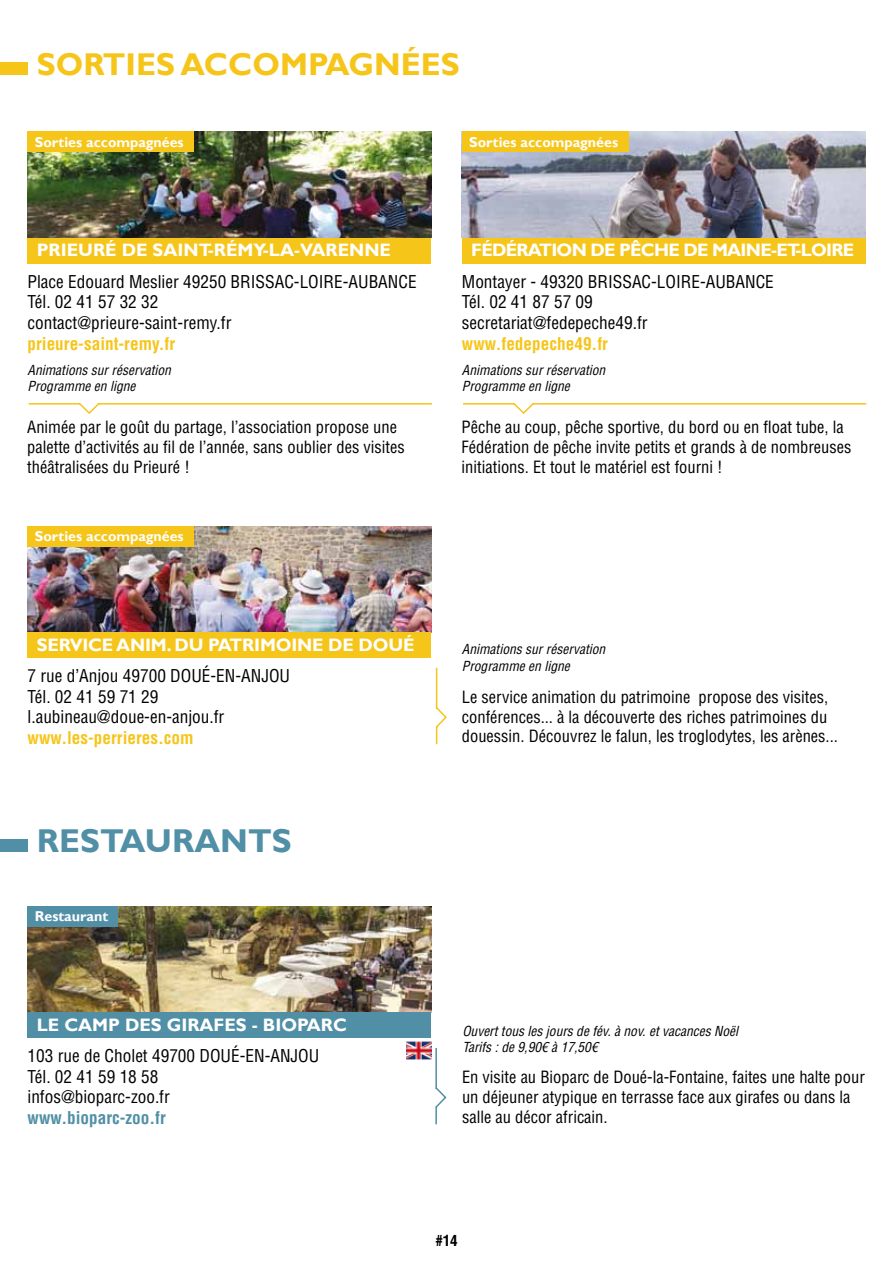
<style>
.page{position:relative;width:893px;height:1263px;background:#fff}
.page>*{position:absolute;margin:0;border:0;box-sizing:border-box;transform-origin:0 0}
.t1{font:700 33px "Gill Sans";color:#518fa6}
.t2{font:700 31.5px "Gill Sans";color:#f6c51a}
.t3{font:700 18px "Gill Sans";letter-spacing:-.01em;color:#fff}
.t4{font:condensed 17.25px/20.7px "Helvetica LT Std";color:#000}
.t5{font:700 condensed 17.25px "Helvetica LT Std";color:#f6c51a}
.t6{font:700 condensed 17.25px "Helvetica LT Std";color:#518fa6}
.t7{font:condensed 16.5px/19.8px "Helvetica LT Std";color:#000}
.t8{font:700 condensed 15px "Helvetica LT Std";color:#000}
.t9{font:700 14.25px "Gill Sans";color:#fff}
.t10{font:italic condensed 13.5px/16.2px "Helvetica LT Std";color:#000}
</style>
<div class="page">
<div style="left:0;top:63px;width:27px;height:12px;background:#f6c51a"></div>
<div style="left:0;top:839px;width:27px;height:13px;background:#518fa6"></div>
<svg style="left:28px;top:403px;width:404px;height:11px"></svg>
<img style="left:28px;top:132px;width:403px;height:106px">
<div style="left:27px;top:132px;width:167px;height:20px;background:#f6c51a"></div>
<div style="left:27px;top:238px;width:404px;height:25px;background:#f6c51a"></div>
<svg style="left:463px;top:403px;width:404px;height:11px"></svg>
<img style="left:462px;top:132px;width:403px;height:106px">
<div style="left:462px;top:132px;width:166px;height:20px;background:#f6c51a"></div>
<div style="left:462px;top:238px;width:403px;height:25px;background:#f6c51a"></div>
<svg style="left:435px;top:667px;width:12px;height:78px"></svg>
<img style="left:28px;top:526px;width:403px;height:106px">
<div style="left:27px;top:526px;width:167px;height:20px;background:#f6c51a"></div>
<div style="left:27px;top:632px;width:404px;height:26px;background:#f6c51a"></div>
<img style="left:28px;top:906px;width:403px;height:106px">
<div style="left:27px;top:906px;width:90px;height:21px;background:#518fa6"></div>
<div style="left:27px;top:1012px;width:404px;height:26px;background:#518fa6"></div>
<img style="left:406px;top:1041px;width:25px;height:19px">
<svg style="left:435px;top:1048px;width:12px;height:77px"></svg>
<h2 class="t2" style="left:37px;top:46px;width:424px">SORTIES ACCOMPAGNÉES</h2>
<p class="t9" style="left:35px;top:134px;width:150px">SORTIES ACCOMPAGNÉES</p>
<p class="t9" style="left:469px;top:134px;width:150px">SORTIES ACCOMPAGNÉES</p>
<p class="t3" style="left:37px;top:239px;width:24px">PRIEURÉ</p>
<p class="t3" style="left:122px;top:239px;width:119px">DE SAI NT-RÉMY</p>
<p class="t3" style="left:263px;top:239px;width:62px">-LA-VARE</p>
<p class="t3" style="left:349px;top:239px;width:41px">NNE</p>
<p class="t3" style="left:471px;top:239px;width:47px">FÉDÉRATIO</p>
<p class="t3" style="left:572px;top:239px;width:83px">N DE PÊCHE</p>
<p class="t3" style="left:683px;top:239px;width:140px">DE MAI NE-ET-LOIRE</p>
<p class="t4" style="left:28px;top:271px;width:391px">Place Edouard Meslier 49250 BRISSAC-LOIRE-AUBANCE<br>Tél. 02 41 57 32 32<br>contact@prieure-saint-remy.fr</p>
<p class="t5" style="left:28px;top:332px;width:149px">prieure-saint-remy.fr</p>
<p class="t10" style="left:28px;top:362px;width:145px">Animations sur réservation<br>Programme en ligne</p>
<p class="t7" style="left:27px;top:417px;width:379px">Animée par le goût du partage, l’association propose une palette d’activités au fil de l’année, sans oublier des visites théâtralisées du Prieuré !</p>
<p class="t9" style="left:35px;top:528px;width:150px">SORTIES ACCOMPAGNÉES</p>
<p class="t3" style="left:37px;top:634px;width:23px">SERVICE</p>
<p class="t3" style="left:116px;top:634px;width:104px">ANIM. DU PATRIMOI</p>
<p class="t3" style="left:297px;top:634px;width:76px">NE DE DOUÉ</p>
<p class="t4" style="left:28px;top:665px;width:264px">7 rue d’Anjou 49700 DOUÉ-EN-ANJOU<br>Tél. 02 41 59 71 29 l.aubineau@doue-en-anjou.fr</p>
<p class="t5" style="left:28px;top:727px;width:168px">www.les-perrieres.com</p>
<h1 class="t1" style="left:37px;top:821px;width:256px">RESTAURANTS</h1>
<p class="t9" style="left:35px;top:908px;width:75px">RESTAURANT</p>
<p class="t3" style="left:37px;top:1014px;width:57px">LE CAMP</p>
<p class="t3" style="left:125px;top:1014px;width:54px">DES GIRAFES</p>
<p class="t3" style="left:252px;top:1014px;width:37px">- BIOPARC</p>
<p class="t4" style="left:28px;top:1045px;width:293px">103 rue de Cholet 49700 DOUÉ-EN-ANJOU<br>Tél. 02 41 59 18 58<br>infos@bioparc-zoo.fr</p>
<p class="t6" style="left:28px;top:1107px;width:140px">www.bioparc-zoo.fr</p>
<p class="t4" style="left:462px;top:271px;width:313px">Montayer - 49320 BRISSAC-LOIRE-AUBANCE<br>Tél. 02 41 87 57 09 secretariat@fedepeche49.fr</p>
<p class="t5" style="left:462px;top:332px;width:147px">www.fedepeche49.fr</p>
<p class="t10" style="left:462px;top:362px;width:145px">Animations sur réservation<br>Programme en ligne</p>
<p class="t7" style="left:462px;top:417px;width:391px">Pêche au coup, pêche sportive, du bord ou en float tube, la<br>Fédération de pêche invite petits et grands à de nombreuses initiations. Et tout le matériel est fourni !</p>
<p class="t10" style="left:462px;top:642px;width:145px">Animations sur réservation<br>Programme en ligne</p>
<p class="t7" style="left:462px;top:687px;width:378px">Le service animation du patrimoine propose des visites, conférences... à la découverte des riches patrimoines du douessin. Découvrez le falun, les troglodytes, les arènes...</p>
<p class="t10" style="left:462px;top:1023px;width:277px">Ouvert tous les jours de fév. à nov. et vacances Noël<br>Tarifs : de 9,90€ à 17,50€</p>
<p class="t7" style="left:462px;top:1067px;width:404px">En visite au Bioparc de Doué-la-Fontaine, faites une halte pour un déjeuner atypique en terrasse face aux girafes ou dans la salle au décor africain.</p>
<p class="t8" style="left:435px;top:1231px;width:24px">#14</p>
</div>
